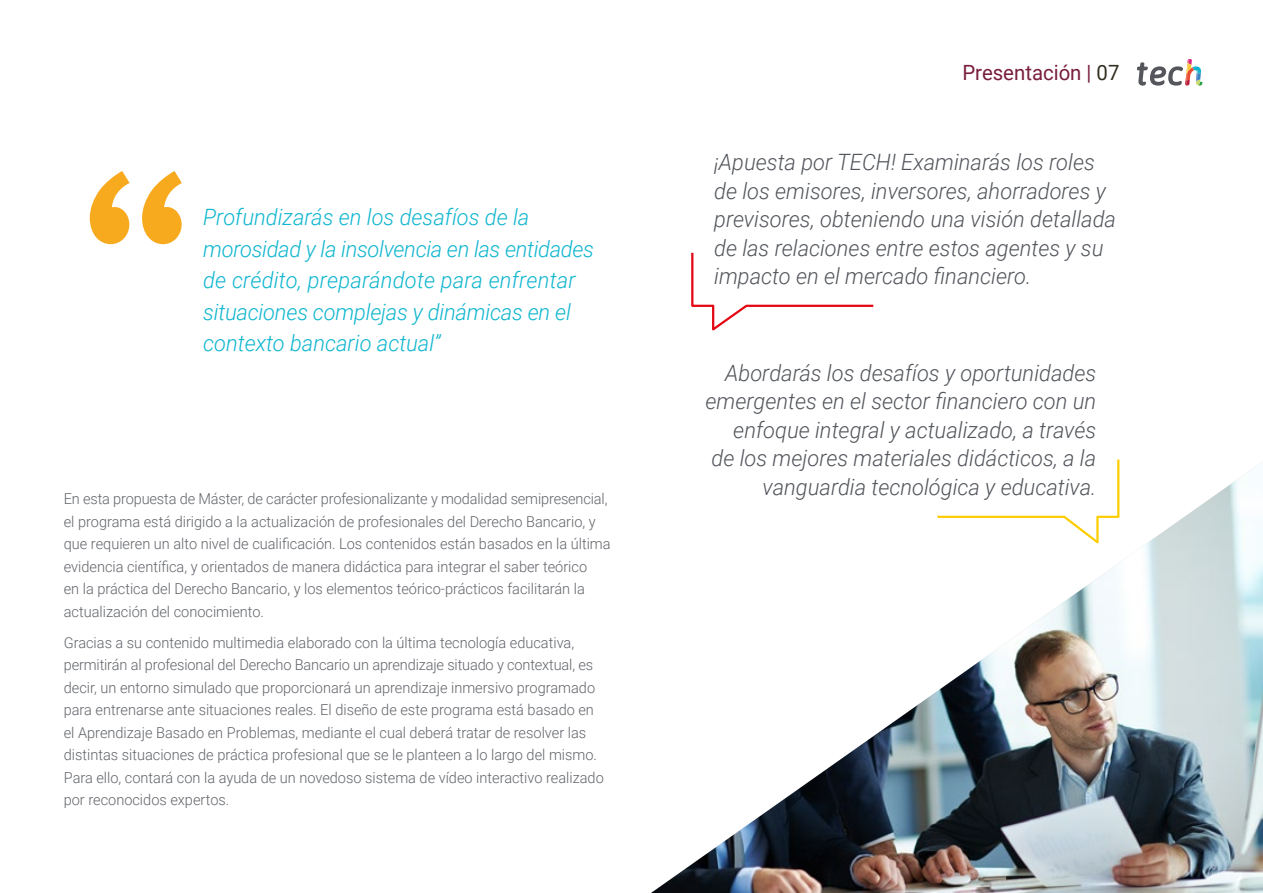
<style>
.page{position:relative;width:1263px;height:893px;background:#fff}
.page>*{position:absolute;margin:0;border:0;box-sizing:border-box;transform-origin:0 0}
.t1{font:italic 300 22.5px/28.5px "Roboto";color:#52555b;text-align:right}
.t2{font:italic 300 22.5px/31.5px "Roboto";color:#0fb6cf}
.t3{font:21px "Roboto";color:#791e3c}
.t4{font:300 15px/22.5px "Roboto";color:#61646a}
.s1{color:#312e20}
</style>
<div class="page">
<img style="left:651px;top:462px;width:612px;height:431px">
<svg style="left:935px;top:459px;width:185px;height:88px"></svg>
<svg style="left:691px;top:252px;width:183px;height:79px"></svg>
<svg style="left:90px;top:171px;width:92px;height:73px"></svg>
<svg style="left:1137px;top:59px;width:65px;height:27px"></svg>
<h1 class="t2" style="left:203px;top:201px;width:392px">Profundizarás en los desafíos de la morosidad y la insolvencia en las entidades de crédito, preparándote para enfrentar situaciones complejas y dinámicas en el contexto bancario actual”</h1>
<p class="t4" style="left:64px;top:487px;width:548px">En esta propuesta de Máster, de carácter profesionalizante y modalidad semipresencial, el programa está dirigido a la actualización de profesionales del Derecho Bancario, y que requieren un alto nivel de cualificación. Los contenidos están basados en la última evidencia científica, y orientados de manera didáctica para integrar el saber teórico<br>en la práctica del Derecho Bancario, y los elementos teórico-prácticos facilitarán la actualización del conocimiento.</p>
<p class="t4" style="left:64px;top:631px;width:541px">Gracias a su contenido multimedia elaborado con la última tecnología educativa, permitirán al profesional del Derecho Bancario un aprendizaje situado y contextual, es decir, un entorno simulado que proporcionará un aprendizaje inmersivo programado para entrenarse ante situaciones reales. El diseño de este programa está basado en el Aprendizaje Basado en Problemas, mediante el cual deberá tratar de resolver las distintas situaciones de práctica profesional que se le planteen a lo largo del mismo.<br>Para ello, contará con la ayuda de un novedoso sistema de vídeo interactivo realizado por reconocidos expertos.</p>
<h2 class="t3" style="left:962px;top:57px;width:159px">Presentación | <span class="s1">07</span></h2>
<h1 class="t1" style="left:714px;top:147px;width:403px;text-align:left">¡Apuesta por TECH! Examinarás los roles de los emisores, inversores, ahorradores y previsores, obteniendo una visión detallada de las relaciones entre estos agentes y su impacto en el mercado financiero.</h1>
<h1 class="t1" style="left:705px;top:358px;width:392px">Abordarás los desafíos y oportunidades emergentes en el sector financiero con un enfoque integral y actualizado, a través de los mejores materiales didácticos, a la vanguardia tecnológica y educativa.</h1>
</div>
